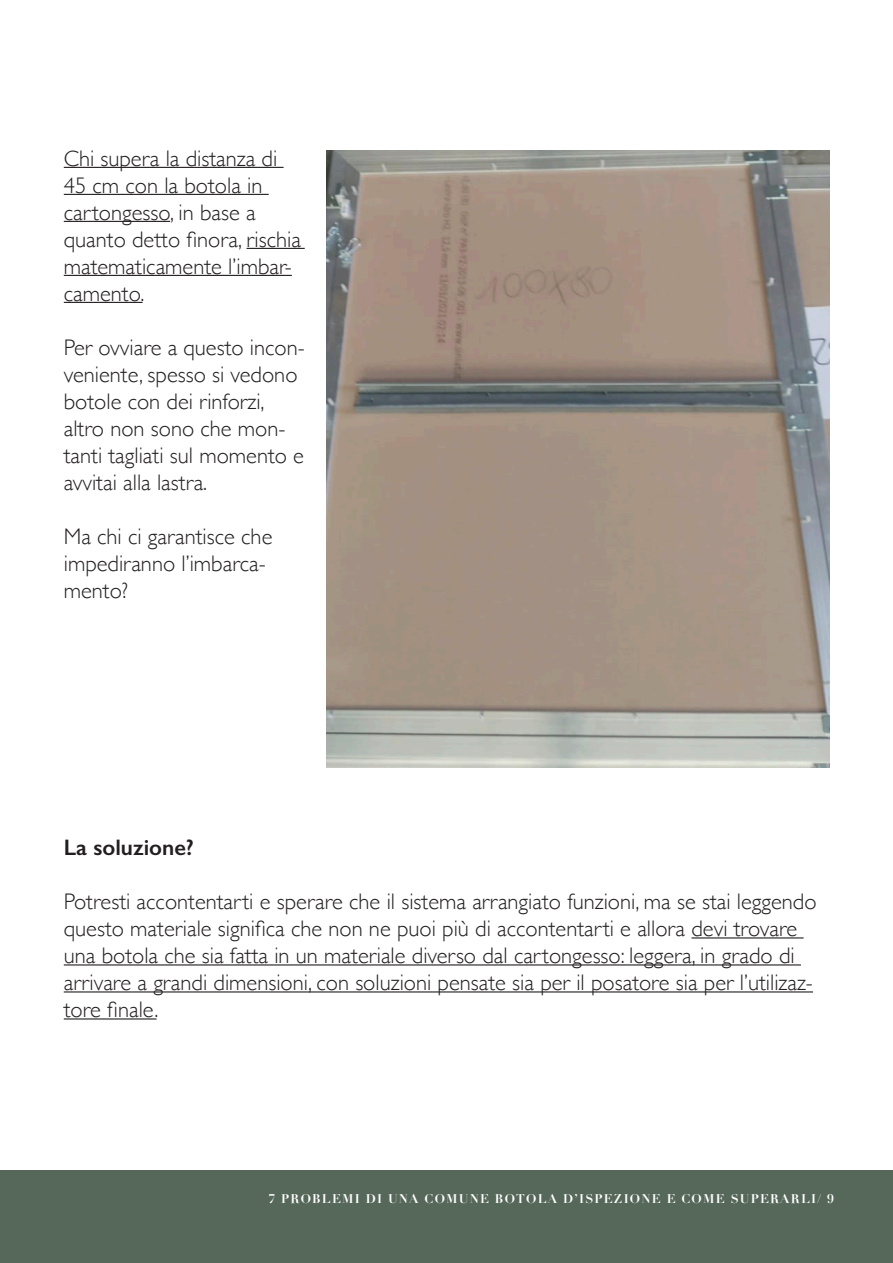
<style>
.page{position:relative;width:893px;height:1263px;background:#fff}
.page>*{position:absolute;margin:0;border:0;box-sizing:border-box;transform-origin:0 0}
.Sottotitoli{font:300 22.5px/27px "Gill Sans";color:#231f20}
.Sottotitoli-2{font:600 22.5px "Gill Sans";color:#231f20}
.t1{font:700 12.3px "Didot";letter-spacing:.1em;color:#fff}
</style>
<div class="page">
<div style="left:0;top:1170px;width:893px;height:93px;background:#56685a"></div>
<hr style="left:64px;top:167px;width:220px;height:1px;background:#231f20">
<hr style="left:64px;top:194px;width:205px;height:1px;background:#231f20">
<hr style="left:64px;top:221px;width:106px;height:1px;background:#231f20">
<hr style="left:247px;top:248px;width:58px;height:1px;background:#231f20">
<hr style="left:64px;top:275px;width:228px;height:1px;background:#231f20">
<hr style="left:64px;top:302px;width:79px;height:1px;background:#231f20">
<hr style="left:691px;top:937px;width:113px;height:1px;background:#231f20">
<hr style="left:64px;top:964px;width:737px;height:1px;background:#231f20">
<hr style="left:64px;top:991px;width:749px;height:1px;background:#231f20">
<hr style="left:64px;top:1018px;width:93px;height:1px;background:#231f20">
<img style="left:326px;top:150px;width:503px;height:618px">
<p class="Sottotitoli" style="left:64px;top:144px;width:239px">Chi supera la distanza di<br>45 cm con la botola in cartongesso, in base a quanto detto finora, rischia matematicamente l’imbar&shy;camento.</p>
<p class="Sottotitoli" style="left:64px;top:333px;width:242px">Per ovviare a questo incon&shy;veniente, spesso si vedono botole con dei rinforzi, altro non sono che mon&shy;tanti tagliati sul momento e avvitai alla lastra.</p>
<p class="Sottotitoli" style="left:64px;top:522px;width:210px">Ma chi ci garantisce che impediranno l’imbarca&shy;mento?</p>
<p class="Sottotitoli-2" style="left:64px;top:834px;width:132px">La soluzione?</p>
<p class="Sottotitoli" style="left:64px;top:887px;width:754px">Potresti accontentarti e sperare che il sistema arrangiato funzioni, ma se stai leggendo questo materiale significa che non ne puoi più di accontentarti e allora devi trovare una botola che sia fatta in un materiale diverso dal cartongesso: leggera, in grado di arrivare a grandi dimensioni, con soluzioni pensate sia per il posatore sia per l’utilizaz&shy;tore finale.</p>
<p class="t1" style="left:269px;top:1191px;width:567px">7 PROBLEMI DI UNA COMUNE BOTOLA D’ISPEZIONE E COME SUPERARLI/ 9</p>
</div>
